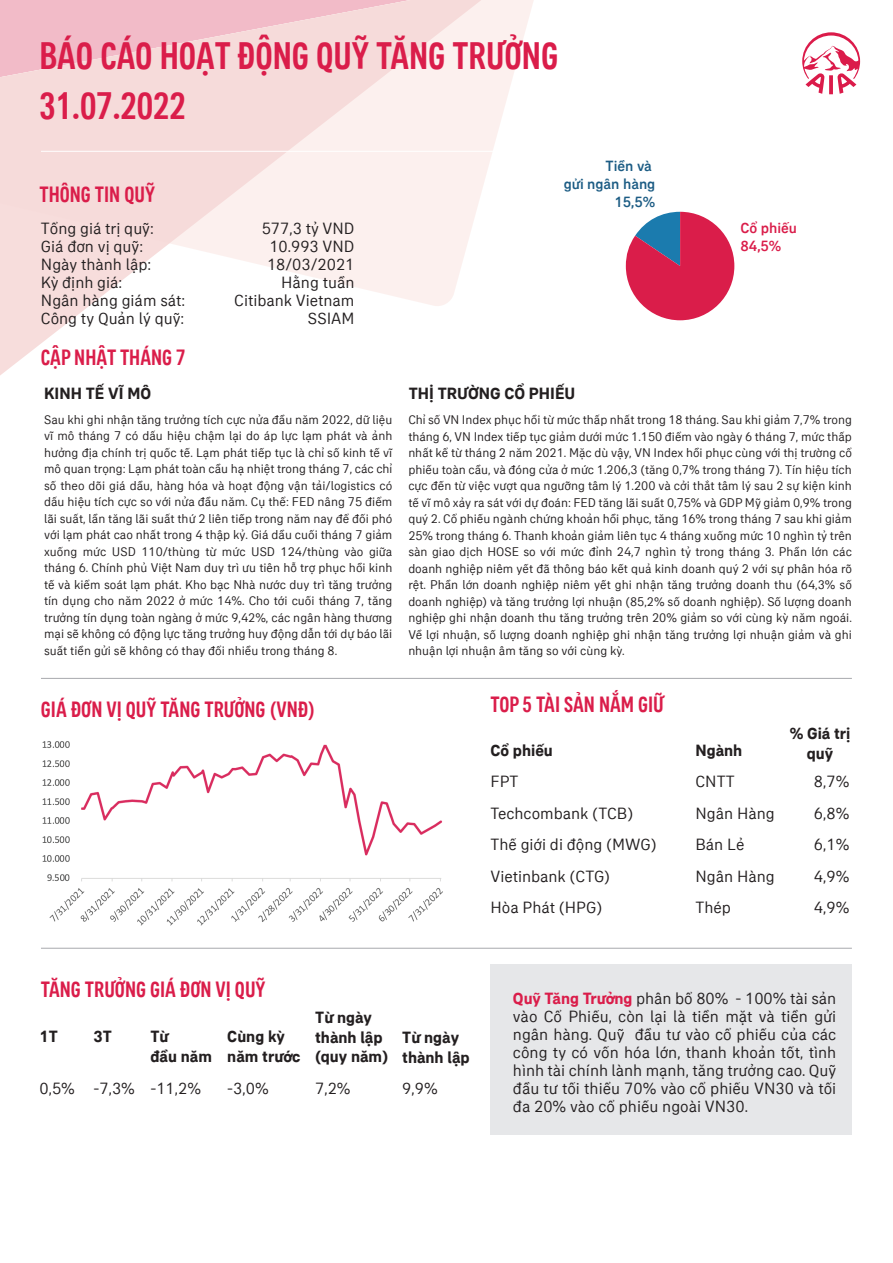
<style>
.page{position:relative;width:893px;height:1263px;background:#fff}
.page>*{position:absolute;margin:0;border:0;box-sizing:border-box;transform-origin:0 0}
.t1{font:500 condensed 39px "AIA Everest";color:#da1d4a}
.t2{font:500 condensed 22.5px "AIA Everest";color:#da1d4a}
.t3{font:16.5px/18px "AIA Everest";color:#231f20}
.t4{font:700 16.5px/19.8px "AIA Everest";color:#231f20}
.t5{font:500 15px/18px "AIA Everest";color:#1c5c84;text-align:right}
.t6{font:500 15px/18px "AIA Everest";color:#da1d4a}
.t7{font:12.75px/16.5px "AIA Everest";color:#231f20;text-align:justify}
.s1{font-weight:700;color:#da1d4a}
</style>
<div class="page">
<div style="left:490px;top:964px;width:362px;height:170px;background:#e6e7e9"></div>
<svg style="left:504px;top:0;width:30px;height:107px;fill:#fcf3f1"></svg>
<svg style="left:0;top:0;width:504px;height:375px"></svg>
<svg style="left:802px;top:32px;width:58px;height:62px"></svg>
<svg style="left:626px;top:212px;width:108px;height:108px"></svg>
<hr style="left:41px;top:151px;width:811px;height:1px;background:#fff">
<hr style="left:41px;top:678px;width:811px;height:1px;background:#a8a9ad">
<hr style="left:41px;top:948px;width:811px;height:1px;background:#a8a9ad">
<img style="left:42px;top:741px;width:401px;height:185px">
<h1 class="t1" style="left:40px;top:31px;width:520px">BÁO CÁO HOẠT ĐỘNG QUỸ TĂNG TRƯỞNG</h1>
<h1 class="t1" style="left:40px;top:80px;width:148px">31.07.2022</h1>
<h2 class="t2" style="left:40px;top:180px;width:117px">THÔNG TIN QUỸ</h2>
<p class="t3" style="left:41px;top:218px;width:146px">Tổng giá trị quỹ:<br>Giá đơn vị quỹ:<br>Ngày thành lập:<br>Kỳ định giá:<br>Ngân hàng giám sát:<br>Công ty Quản lý quỹ:</p>
<h2 class="t2" style="left:41px;top:343px;width:146px">CẬP NHẬT THÁNG 7</h2>
<p class="t5" style="left:564px;top:156px;width:93px">Tiền và<br>gửi ngân hàng<br>15,5%</p>
<p class="t3" style="left:234px;top:218px;width:122px;text-align:right">577,3 tỷ VND<br>10.993 VND<br>18/03/2021<br>Hằng tuần<br>Citibank Vietnam<br>SSIAM</p>
<p class="t6" style="left:740px;top:218px;width:58px">Cổ phiếu<br>84,5%</p>
<p class="t4" style="left:44px;top:383px;width:109px">KINH TẾ VĨ MÔ</p>
<p class="t7" style="left:44px;top:410px;width:350px">Sau khi ghi nhận tăng trưởng tích cực nửa đầu năm 2022, dữ liệu vĩ mô tháng 7 có dấu hiệu chậm lại do áp lực lạm phát và ảnh hưởng địa chính trị quốc tế. Lạm phát tiếp tục là chỉ số kinh tế vĩ mô quan trọng: Lạm phát toàn cầu hạ nhiệt trong tháng 7, các chỉ số theo dõi giá dầu, hàng hóa và hoạt động vận tải/logistics có dấu hiệu tích cực so với nửa đầu năm. Cụ thể: FED nâng 75 điểm lãi suất, lần tăng lãi suất thứ 2 liên tiếp trong năm nay để đối phó với lạm phát cao nhất trong 4 thập kỷ. Giá dầu cuối tháng 7 giảm xuống mức USD 110/thùng từ mức USD 124/thùng vào giữa tháng 6. Chính phủ Việt Nam duy trì ưu tiên hỗ trợ phục hồi kinh tế và kiểm soát lạm phát. Kho bạc Nhà nước duy trì tăng trưởng tín dụng cho năm 2022 ở mức 14%. Cho tới cuối tháng 7, tăng trưởng tín dụng toàn ngàng ở mức 9,42%, các ngân hàng thương mại sẽ không có động lực tăng trưởng huy động dẫn tới dự báo lãi suất tiền gửi sẽ không có thay đổi nhiều trong tháng 8.</p>
<p class="t4" style="left:409px;top:383px;width:168px">THỊ TRƯỜNG CỔ PHIẾU</p>
<p class="t7" style="left:408px;top:411px;width:445px">Chỉ số VN Index phục hồi từ mức thấp nhất trong 18 tháng. Sau khi giảm 7,7% trong tháng 6, VN Index tiếp tục giảm dưới mức 1.150 điểm vào ngày 6 tháng 7, mức thấp nhất kể từ tháng 2 năm 2021. Mặc dù vậy, VN Index hồi phục cùng với thị trường cổ phiếu toàn cầu, và đóng cửa ở mức 1.206,3 (tăng 0,7% trong tháng 7). Tín hiệu tích cực đến từ việc vượt qua ngưỡng tâm lý 1.200 và cởi thắt tâm lý sau 2 sự kiện kinh tế vĩ mô xảy ra sát với dự đoán: FED tăng lãi suất 0,75% và GDP Mỹ giảm 0,9% trong quý 2. Cổ phiếu ngành chứng khoản hồi phục, tăng 16% trong tháng 7 sau khi giảm 25% trong tháng 6. Thanh khoản giảm liên tục 4 tháng xuống mức 10 nghìn tỷ trên sàn giao dịch HOSE so với mức đỉnh 24,7 nghìn tỷ trong tháng 3. Phần lớn các doanh nghiệp niêm yết đã thông báo kết quả kinh doanh quý 2 với sự phân hóa rõ rệt. Phần lớn doanh nghiệp niêm yết ghi nhận tăng trưởng doanh thu (64,3% số doanh nghiệp) và tăng trưởng lợi nhuận (85,2% số doanh nghiệp). Số lượng doanh nghiệp ghi nhận doanh thu tăng trưởng trên 20% giảm so với cùng kỳ năm ngoái.<br>Về lợi nhuận, số lượng doanh nghiệp ghi nhận tăng trưởng lợi nhuận giảm và ghi nhuận lợi nhuận âm tăng so với cùng kỳ.</p>
<h2 class="t2" style="left:41px;top:695px;width:276px">GIÁ ĐƠN VỊ QUỸ TĂNG TRƯỞNG (VNĐ)</h2>
<h2 class="t2" style="left:490px;top:690px;width:175px">TOP 5 TÀI SẢN NẮM GIỮ</h2>
<p class="t4" style="left:490px;top:740px;width:64px">Cổ phiếu</p>
<p class="t4" style="left:695px;top:740px;width:48px">Ngành</p>
<p class="t4" style="left:790px;top:723px;width:62px;text-align:center">% Giá trị quỹ</p>
<p class="t3" style="left:490px;top:765px;width:168px;line-height:31.5px">FPT<br>Techcombank (TCB)<br>Thế giới di động (MWG)<br>Vietinbank (CTG)<br>Hòa Phát (HPG)</p>
<p class="t3" style="left:695px;top:765px;width:81px;line-height:31.5px">CNTT<br>Ngân Hàng<br>Bán Lẻ<br>Ngân Hàng<br>Thép</p>
<p class="t3" style="left:814px;top:765px;width:37px;line-height:31.5px;text-align:justify">8,7% 6,8% 6,1% 4,9% 4,9%</p>
<h2 class="t2" style="left:41px;top:974px;width:226px">TĂNG TRƯỞNG GIÁ ĐƠN VỊ QUỸ</h2>
<p class="t4" style="left:40px;top:1026px;width:20px">1T</p>
<p class="t3" style="left:40px;top:1078px;width:37px">0,5%</p>
<p class="t4" style="left:94px;top:1026px;width:20px">3T</p>
<p class="t3" style="left:94px;top:1078px;width:43px">-7,3%</p>
<p class="t4" style="left:150px;top:1026px;width:63px">Từ<br>đầu năm</p>
<p class="t3" style="left:150px;top:1078px;width:52px">-11,2%</p>
<p class="t4" style="left:227px;top:1026px;width:74px">Cùng kỳ năm trước</p>
<p class="t3" style="left:227px;top:1078px;width:43px">-3,0%</p>
<p class="t4" style="left:315px;top:1006px;width:75px">Từ ngày thành lập (quy năm)</p>
<p class="t3" style="left:315px;top:1078px;width:37px">7,2%</p>
<p class="t4" style="left:402px;top:1027px;width:69px">Từ ngày thành lập</p>
<p class="t3" style="left:402px;top:1079px;width:37px">9,9%</p>
<p class="t3" style="left:513px;top:989px;width:325px;text-align:justify"><span class="s1">Quỹ Tăng Trưởng</span> phân bổ 80% - 100% tài sản vào Cổ Phiếu, còn lại là tiền mặt và tiền gửi ngân hàng. Quỹ đầu tư vào cổ phiếu của các công ty có vốn hóa lớn, thanh khoản tốt, tình hình tài chính lành mạnh, tăng trưởng cao. Quỹ đầu tư tối thiểu 70% vào cổ phiếu VN30 và tối đa 20% vào cổ phiếu ngoài VN30.</p>
</div>
